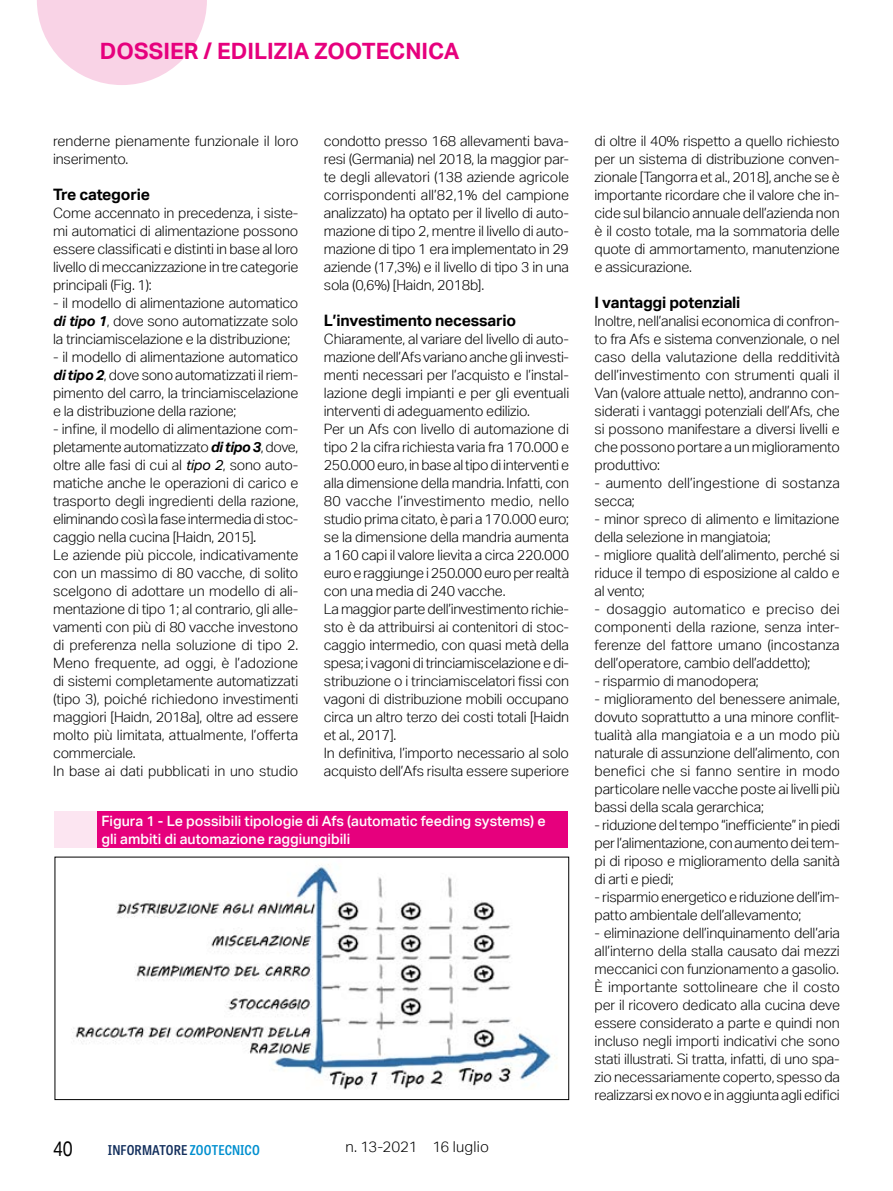
<style>
.page{position:relative;width:893px;height:1191px;background:#fff}
.page>*{position:absolute;margin:0;border:0;box-sizing:border-box;transform-origin:0 0}
.t1{font:700 22.5px "Aktiv Grotesk";color:#e6007d}
.t2{font:21px "Aktiv Grotesk";color:#000;scale:.8 1}
.iz20_titoletto_infra{font:700 15.75px "Aktiv Grotesk";letter-spacing:-.015em;color:#000}
.t3{font:300 15px "Aktiv Grotesk";letter-spacing:.005em;color:#000}
.iz20_testo{font:300 14.25px/18px "Aktiv Grotesk";letter-spacing:-.015em;color:#000;text-align:justify}
.iz20_testo-2{font:500 14.25px/18px "Aktiv Grotesk";color:#fff}
.iz20_testo-3{font:300 14.25px/18px "Aktiv Grotesk";letter-spacing:.005em;color:#000}
.t4{font:600 semi-condensed 13.5px "Tablet Gothic";letter-spacing:.01em;color:#122e5c}
.s1{font-weight:700;font-style:italic}
.s2{font-weight:400;font-style:italic}
.s3{color:#008fcf}
</style>
<div class="page">
<svg style="left:37px;top:0;width:170px;height:85px"></svg>
<img style="left:72px;top:864px;width:485px;height:226px">
<div style="left:55px;top:856px;width:514px;height:244px;border:1px solid #000"></div>
<div style="left:97px;top:812px;width:471px;height:36px;background:#e6007d"></div>
<div style="left:55px;top:812px;width:42px;height:36px;background:#fce5f1"></div>
<h1 class="t1" style="left:100px;top:37px;width:361px">DOSSIER / EDILIZIA ZOOTECNICA</h1>
<p class="iz20_testo" style="left:53px;top:132px;width:247px">renderne pienamente funzionale il loro inserimento.</p>
<p class="iz20_titoletto_infra" style="left:53px;top:184px;width:98px">Tre categorie</p>
<p class="iz20_testo" style="left:53px;top:204px;width:247px">Come accennato in precedenza, i siste&shy;mi automatici di alimentazione possono essere classificati e distinti in base al loro livello di meccanizzazione in tre categorie principali (Fig. 1):</p>
<p class="iz20_testo" style="left:53px;top:294px;width:247px">- il modello di alimentazione automatico <span class="s1">di tipo 1</span>, dove sono automatizzate solo la trinciamiscelazione e la distribuzione;</p>
<p class="iz20_testo" style="left:53px;top:348px;width:247px">- il modello di alimentazione automatico <span class="s1">di tipo 2</span>, dove sono automatizzati il riem&shy;pimento del carro, la trinciamiscelazione e la distribuzione della razione;</p>
<p class="iz20_testo" style="left:53px;top:420px;width:247px">- infine, il modello di alimentazione com&shy;pletamente automatizzato <span class="s1">di tipo 3</span>, dove, oltre alle fasi di cui al <span class="s2">tipo 2</span>, sono auto&shy;matiche anche le operazioni di carico e trasporto degli ingredienti della razione, eliminando così la fase intermedia di stoc&shy;caggio nella cucina [Haidn, 2015]<span class="s2">.</span></p>
<p class="iz20_testo" style="left:53px;top:546px;width:247px">Le aziende più piccole, indicativamente con un massimo di 80 vacche, di solito scelgono di adottare un modello di ali&shy;mentazione di tipo 1; al contrario, gli alle&shy;vamenti con più di 80 vacche investono di preferenza nella soluzione di tipo 2.<br>Meno frequente, ad oggi, è l’adozione di sistemi completamente automatizzati (tipo 3), poiché richiedono investimenti maggiori [Haidn, 2018a], oltre ad essere molto più limitata, attualmente, l’offerta commerciale.</p>
<p class="iz20_testo" style="left:53px;top:762px;width:247px">In base ai dati pubblicati in uno studio</p>
<p class="iz20_testo" style="left:324px;top:132px;width:247px">condotto presso 168 allevamenti bava&shy;resi (Germania) nel 2018, la maggior par&shy;te degli allevatori (138 aziende agricole corrispondenti all’82,1% del campione analizzato) ha optato per il livello di auto&shy;mazione di tipo 2, mentre il livello di auto&shy;mazione di tipo 1 era implementato in 29 aziende (17,3%) e il livello di tipo 3 in una sola (0,6%) [Haidn, 2018b].</p>
<p class="iz20_titoletto_infra" style="left:324px;top:310px;width:194px">L’investimento necessario</p>
<p class="iz20_testo" style="left:324px;top:330px;width:247px">Chiaramente, al variare del livello di auto&shy;mazione dell’Afs variano anche gli investi&shy;menti necessari per l’acquisto e l’instal&shy;lazione degli impianti e per gli eventuali interventi di adeguamento edilizio.</p>
<p class="iz20_testo" style="left:324px;top:420px;width:247px">Per un Afs con livello di automazione di tipo 2 la cifra richiesta varia fra 170.000 e 250.000 euro, in base al tipo di interventi e alla dimensione della mandria. Infatti, con 80 vacche l’investimento medio, nello studio prima citato, è pari a 170.000 euro; se la dimensione della mandria aumenta a 160 capi il valore lievita a circa 220.000 euro e raggiunge i 250.000 euro per realtà con una media di 240 vacche.</p>
<p class="iz20_testo" style="left:324px;top:600px;width:247px">La maggior parte dell’investimento richie&shy;sto è da attribuirsi ai contenitori di stoc&shy;caggio intermedio, con quasi metà della spesa; i vagoni di trinciamiscelazione e di&shy;stribuzione o i trinciamiscelatori fissi con vagoni di distribuzione mobili occupano circa un altro terzo dei costi totali [Haidn et al., 2017].</p>
<p class="iz20_testo" style="left:324px;top:744px;width:247px">In definitiva, l’importo necessario al solo acquisto dell’Afs risulta essere superiore</p>
<p class="iz20_testo-2" style="left:101px;top:811px;width:446px">Figura 1 - Le possibili tipologie di Afs (automatic feeding systems) e gli ambiti di automazione raggiungibili</p>
<h2 class="t2" style="left:53px;top:1136px;width:26px">40</h2>
<p class="t4" style="left:108px;top:1141px;width:153px">INFORMATORE <span class="s3">ZOOTECNICO</span></p>
<p class="t3" style="left:345px;top:1138px;width:145px">n. 13-2021 16 luglio</p>
<p class="iz20_testo" style="left:595px;top:132px;width:247px">di oltre il 40% rispetto a quello richiesto per un sistema di distribuzione conven&shy;zionale [Tangorra et al., 2018], anche se è importante ricordare che il valore che in&shy;cide sul bilancio annuale dell’azienda non è il costo totale, ma la sommatoria delle quote di ammortamento, manutenzione e assicurazione.</p>
<p class="iz20_titoletto_infra" style="left:595px;top:292px;width:147px">I vantaggi potenziali</p>
<p class="iz20_testo" style="left:595px;top:312px;width:247px">Inoltre, nell’analisi economica di confron&shy;to fra Afs e sistema convenzionale, o nel caso della valutazione della redditività dell’investimento con strumenti quali il Van (valore attuale netto), andranno con&shy;siderati i vantaggi potenziali dell’Afs, che si possono manifestare a diversi livelli e che possono portare a un miglioramento produttivo:</p>
<p class="iz20_testo-3" style="left:595px;top:474px;width:247px">- aumento dell’ingestione di sostanza secca;</p>
<p class="iz20_testo" style="left:595px;top:510px;width:246px">- minor spreco di alimento e limitazione della selezione in mangiatoia;</p>
<p class="iz20_testo" style="left:595px;top:546px;width:247px">- migliore qualità dell’alimento, perché si riduce il tempo di esposizione al caldo e al vento;</p>
<p class="iz20_testo" style="left:595px;top:600px;width:247px">- dosaggio automatico e preciso dei componenti della razione, senza inter&shy;ferenze del fattore umano (incostanza dell’operatore, cambio dell’addetto);</p>
<p class="iz20_testo" style="left:595px;top:672px;width:166px">- risparmio di manodopera;</p>
<p class="iz20_testo" style="left:595px;top:690px;width:247px">- miglioramento del benessere animale, dovuto soprattutto a una minore conflit&shy;tualità alla mangiatoia e a un modo più naturale di assunzione dell’alimento, con benefici che si fanno sentire in modo particolare nelle vacche poste ai livelli più bassi della scala gerarchica;</p>
<p class="iz20_testo" style="left:595px;top:816px;width:247px">- riduzione del tempo “inefficiente” in piedi per l’alimentazione, con aumento dei tem&shy;pi di riposo e miglioramento della sanità di arti e piedi;</p>
<p class="iz20_testo" style="left:595px;top:888px;width:247px">- risparmio energetico e riduzione dell’im&shy;patto ambientale dell’allevamento;</p>
<p class="iz20_testo" style="left:595px;top:924px;width:247px">- eliminazione dell’inquinamento dell’aria all’interno della stalla causato dai mezzi meccanici con funzionamento a gasolio.</p>
<p class="iz20_testo" style="left:595px;top:978px;width:247px">È importante sottolineare che il costo per il ricovero dedicato alla cucina deve essere considerato a parte e quindi non incluso negli importi indicativi che sono stati illustrati. Si tratta, infatti, di uno spa&shy;zio necessariamente coperto, spesso da realizzarsi ex novo e in aggiunta agli edifici</p>
</div>
